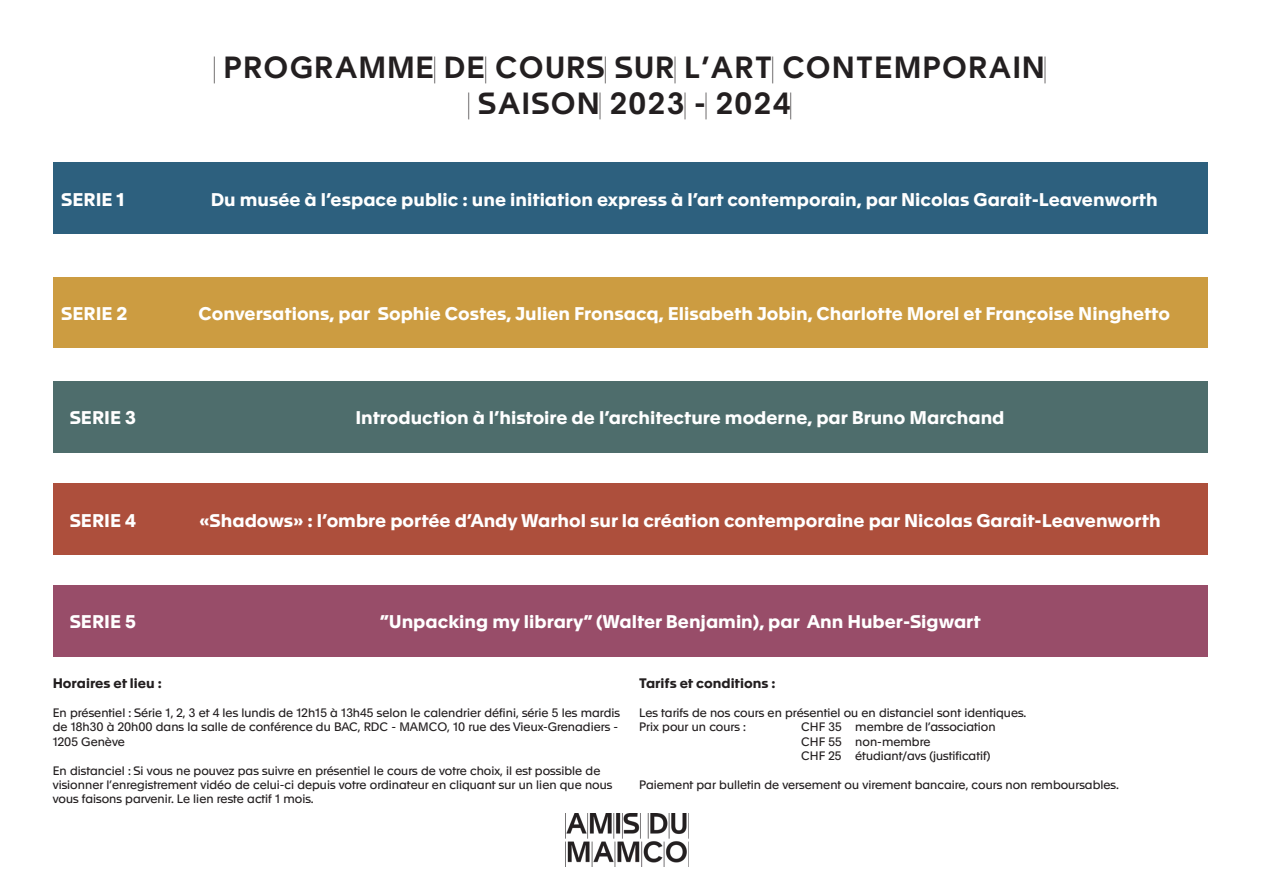
<style>
.page{position:relative;width:1263px;height:893px;background:#fff}
.page>*{position:absolute;margin:0;border:0;box-sizing:border-box;transform-origin:0 0}
.t1{font:30px/36px "Mamco Poster";color:#231f20;text-align:center}
.t2{font:700 18px "Apax";color:#fff}
.t3{font:700 13.5px "Apax";color:#231f20}
.t4{font:12px/14.4px "Apax";color:#231f20}
</style>
<div class="page">
<img style="left:565px;top:813px;width:124px;height:53px">
<div style="left:53px;top:163px;width:1155px;height:71px;background:#2d607e"></div>
<div style="left:53px;top:277px;width:1155px;height:71px;background:#cc9c41"></div>
<div style="left:53px;top:381px;width:1155px;height:72px;background:#4e6d6c"></div>
<div style="left:53px;top:585px;width:1155px;height:72px;background:#984d69"></div>
<div style="left:53px;top:483px;width:1155px;height:72px;background:#ad4f3c"></div>
<p class="t1" style="left:224px;top:47px;width:823px">PROGRAMME DE COURS SUR L’ART CONTEMPORAIN<br>SAISON 2023 - 2024</p>
<p class="t2" style="left:61px;top:186px;width:65px">SERIE 1</p>
<p class="t2" style="left:211px;top:186px;width:948px">Du musée à l’espace public : une initiation express à l’art contemporain, par Nicolas Garait-Leavenworth</p>
<p class="t2" style="left:61px;top:301px;width:68px">SERIE 2</p>
<p class="t2" style="left:198px;top:301px;width:973px">Conversations, par Sophie Costes, Julien Fronsacq, Elisabeth Jobin, Charlotte Morel et Françoise Ninghetto</p>
<p class="t2" style="left:70px;top:405px;width:68px">SERIE 3</p>
<p class="t2" style="left:355px;top:405px;width:651px">Introduction à l’histoire de l’architecture moderne, par Bruno Marchand</p>
<p class="t2" style="left:70px;top:507px;width:68px">SERIE 4</p>
<p class="t2" style="left:199px;top:507px;width:963px">«Shadows» : l’ombre portée d’Andy Warhol sur la création contemporaine par Nicolas Garait-Leavenworth</p>
<p class="t2" style="left:70px;top:609px;width:68px">SERIE 5</p>
<p class="t2" style="left:380px;top:609px;width:602px">”Unpacking my library” (Walter Benjamin), par Ann Huber-Sigwart</p>
<p class="t3" style="left:53px;top:673px;width:111px">Horaires et lieu :</p>
<p class="t4" style="left:53px;top:705px;width:569px">En présentiel : Série 1, 2, 3 et 4 les lundis de 12h15 à 13h45 selon le calendrier défini, série 5 les mardis de 18h30 à 20h00 dans la salle de conférence du BAC, RDC - MAMCO, 10 rue des Vieux-Grenadiers -<br>1205 Genève</p>
<p class="t4" style="left:53px;top:762px;width:561px">En distanciel : Si vous ne pouvez pas suivre en présentiel le cours de votre choix, il est possible de visionner l’enregistrement vidéo de celui-ci depuis votre ordinateur en cliquant sur un lien que nous vous faisons parvenir. Le lien reste actif 1 mois.</p>
<p class="t3" style="left:639px;top:673px;width:138px">Tarifs et conditions :</p>
<p class="t4" style="left:639px;top:705px;width:389px">Les tarifs de nos cours en présentiel ou en distanciel sont identiques.</p>
<p class="t4" style="left:639px;top:719px;width:108px">Prix pour un cours :</p>
<p class="t4" style="left:801px;top:719px;width:196px">CHF 35 membre de l’association</p>
<p class="t4" style="left:801px;top:733px;width:131px">CHF 55 non-membre</p>
<p class="t4" style="left:801px;top:748px;width:190px">CHF 25 étudiant/avs (justificatif)</p>
<p class="t4" style="left:639px;top:777px;width:481px">Paiement par bulletin de versement ou virement bancaire, cours non remboursables.</p>
</div>
